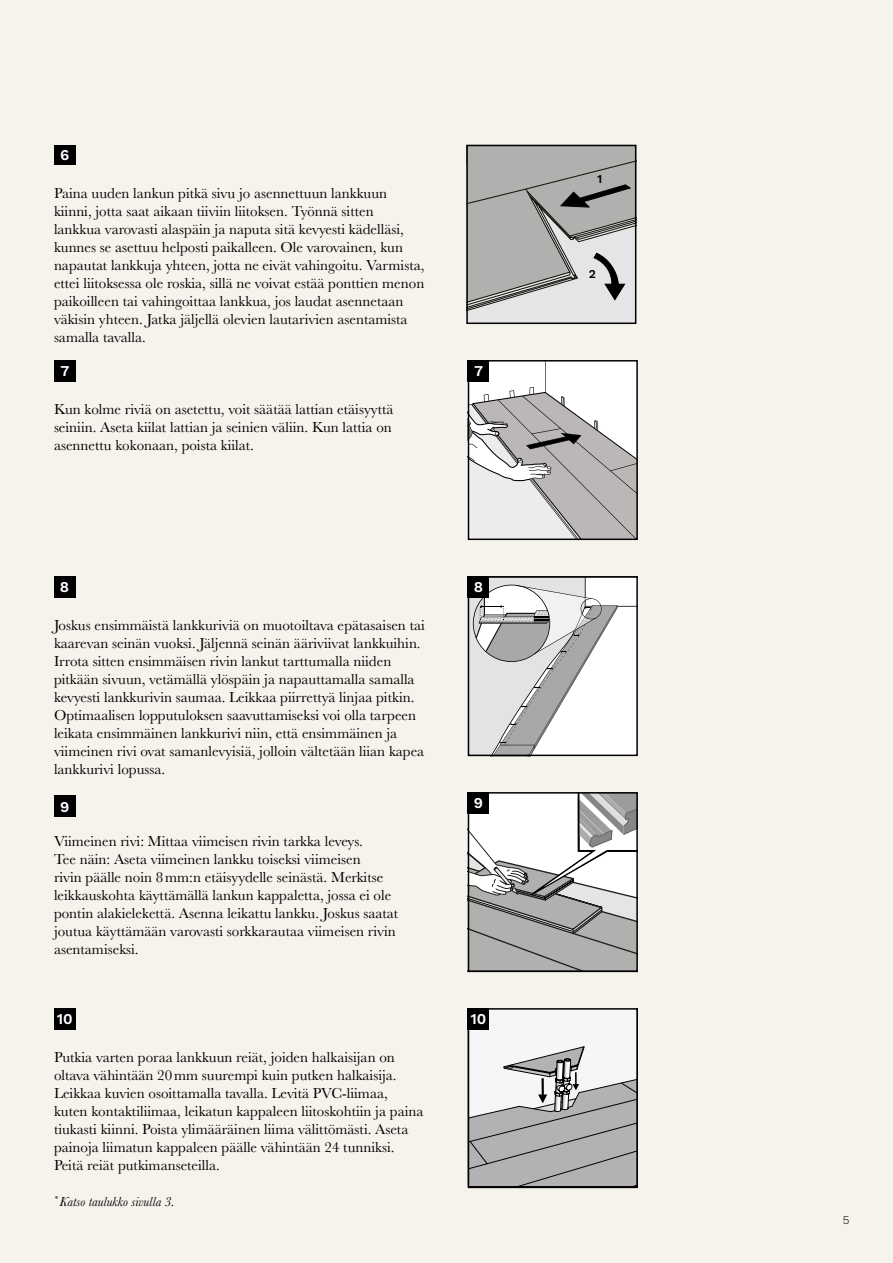
<style>
.page{position:relative;width:893px;height:1263px;background:#f6f2ec}
.page>*{position:absolute;margin:0;border:0;box-sizing:border-box;transform-origin:0 0}
.t1{font:15px/18px "Baskerville";color:#000}
.t2{font:600 15px "Work Sans";color:#fff}
.t3{font:italic 13.5px "Baskerville";color:#000}
.t4{font:600 12px "Work Sans";color:#000}
.t5{font:300 12px "Work Sans";color:#000}
</style>
<div class="page">
<div style="left:54px;top:795px;width:21px;height:22px;background:#000"></div>
<div style="left:54px;top:1008px;width:21px;height:21px;background:#000"></div>
<div style="left:54px;top:360px;width:21px;height:21px;background:#000"></div>
<div style="left:54px;top:576px;width:21px;height:21px;background:#000"></div>
<div style="left:54px;top:145px;width:21px;height:19px;background:#000"></div>
<svg style="left:471px;top:795px;width:164px;height:174px;background:#c5c5c4"></svg>
<div style="left:468px;top:792px;width:170px;height:180px;border:2px solid #000"></div>
<div style="left:468px;top:792px;width:21px;height:21px;background:#000"></div>
<svg style="left:471px;top:1029px;width:164px;height:156px"></svg>
<div style="left:468px;top:1008px;width:170px;height:180px;border:2px solid #000"></div>
<div style="left:468px;top:1008px;width:21px;height:21px;background:#000"></div>
<div style="left:468px;top:360px;width:170px;height:180px;background:#fff"></div>
<hr style="left:545px;top:360px;width:1px;height:33px;background:#000">
<svg style="left:471px;top:387px;width:164px;height:150px"></svg>
<div style="left:468px;top:360px;width:170px;height:180px;border:2px solid #000"></div>
<svg style="left:471px;top:579px;width:164px;height:174px;background:#d9d9d9"></svg>
<div style="left:468px;top:576px;width:170px;height:180px;border:2px solid #000"></div>
<div style="left:468px;top:360px;width:21px;height:21px;background:#000"></div>
<div style="left:468px;top:576px;width:21px;height:21px;background:#000"></div>
<svg style="left:466px;top:145px;width:170px;height:180px;background:#adadac"></svg>
<p class="t2" style="left:60px;top:146px;width:11px">6</p>
<p class="t1" style="left:54px;top:184px;width:372px">Paina uuden lankun pitkä sivu jo asennettuun lankkuun kiinni, jotta saat aikaan tiiviin liitoksen. Työnnä sitten lankkua varovasti alaspäin ja naputa sitä kevyesti kädelläsi, kunnes se asettuu helposti paikalleen. Ole varovainen, kun napautat lankkuja yhteen, jotta ne eivät vahingoitu. Varmista, ettei liitoksessa ole roskia, sillä ne voivat estää ponttien menon paikoilleen tai vahingoittaa lankkua, jos laudat asennetaan väkisin yhteen. Jatka jäljellä olevien lautarivien asentamista samalla tavalla.</p>
<p class="t2" style="left:60px;top:362px;width:10px">7</p>
<p class="t1" style="left:54px;top:400px;width:341px;text-align:justify">Kun kolme riviä on asetettu, voit säätää lattian etäisyyttä seiniin. Aseta kiilat lattian ja seinien väliin. Kun lattia on asennettu kokonaan, poista kiilat.</p>
<p class="t2" style="left:474px;top:362px;width:10px">7</p>
<p class="t2" style="left:60px;top:578px;width:11px">8</p>
<p class="t1" style="left:54px;top:616px;width:372px">Joskus ensimmäistä lankkuriviä on muotoiltava epätasaisen tai kaarevan seinän vuoksi. Jäljennä seinän ääriviivat lankkuihin.<br>Irrota sitten ensimmäisen rivin lankut tarttumalla niiden pitkään sivuun, vetämällä ylöspäin ja napauttamalla samalla kevyesti lankkurivin saumaa. Leikkaa piirrettyä linjaa pitkin.<br>Optimaalisen lopputuloksen saavuttamiseksi voi olla tarpeen leikata ensimmäinen lankkurivi niin, että ensimmäinen ja viimeinen rivi ovat samanlevyisiä, jolloin vältetään liian kapea lankkurivi lopussa.</p>
<p class="t2" style="left:60px;top:798px;width:11px">9</p>
<p class="t1" style="left:54px;top:832px;width:346px">Viimeinen rivi: Mittaa viimeisen rivin tarkka leveys.<br>Tee näin: Aseta viimeinen lankku toiseksi viimeisen<br>rivin päälle noin 8mm:n etäisyydelle seinästä. Merkitse leikkauskohta käyttämällä lankun kappaletta, jossa ei ole pontin alakielekettä. Asenna leikattu lankku. Joskus saatat joutua käyttämään varovasti sorkkarautaa viimeisen rivin asentamiseksi.</p>
<p class="t2" style="left:57px;top:1010px;width:17px">10</p>
<p class="t1" style="left:54px;top:1048px;width:371px">Putkia varten poraa lankkuun reiät, joiden halkaisijan on oltava vähintään 20mm suurempi kuin putken halkaisija.<br>Leikkaa kuvien osoittamalla tavalla. Levitä PVC-liimaa, kuten kontaktiliimaa, leikatun kappaleen liitoskohtiin ja paina tiukasti kiinni. Poista ylimääräinen liima välittömästi. Aseta painoja liimatun kappaleen päälle vähintään 24 tunniksi.<br>Peitä reiät putkimanseteilla.</p>
<p class="t3" style="left:54px;top:1192px;width:122px"><sup>*</sup> Katso taulukko sivulla 3.</p>
<p class="t2" style="left:474px;top:578px;width:11px">8</p>
<p class="t2" style="left:474px;top:794px;width:11px">9</p>
<p class="t2" style="left:471px;top:1010px;width:17px">10</p>
<p class="t4" style="left:597px;top:172px;width:7px">1</p>
<p class="t4" style="left:589px;top:267px;width:9px">2</p>
<p class="t5" style="left:843px;top:1213px;width:8px">5</p>
</div>
